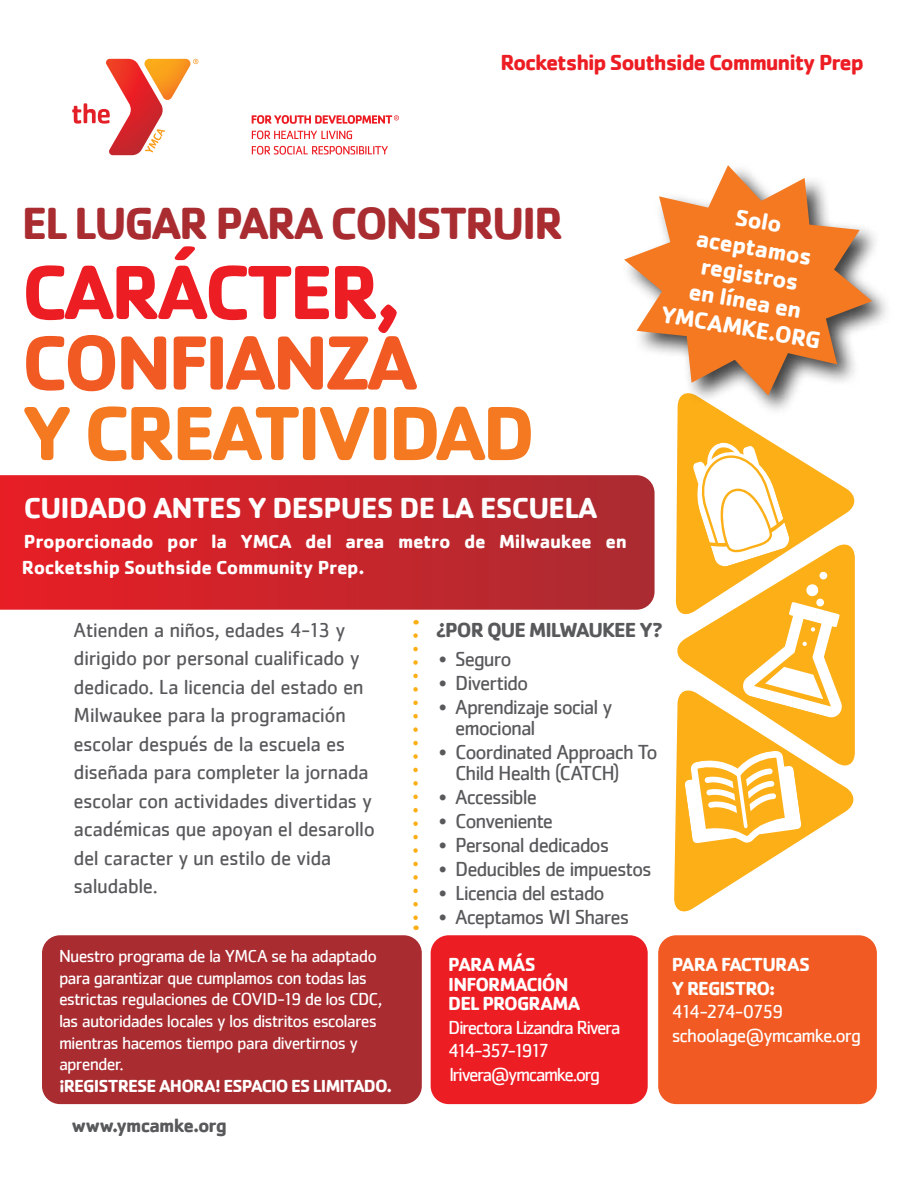
<style>
.page{position:relative;width:918px;height:1188px;background:#fff}
.page>*{position:absolute;margin:0;border:0;box-sizing:border-box;transform-origin:0 0}
.t1{font:700 79.5px/70.5px "Cachet";letter-spacing:-.05em;color:#f47920}
.t2{font:700 46.5px "Cachet";letter-spacing:-.05em;color:#a92c31}
.t3{font:700 30px "Cachet";letter-spacing:-.025em;color:#fff}
.t4{font:700 24px/27px "Cachet";color:#fff;text-align:center}
.t5{font:700 22.5px "Cachet";letter-spacing:-.05em;color:#ed1d24}
.t6{font:21px/28.5px "Cachet";letter-spacing:-.03em;color:#58595b}
.t7{font:21px/21px "Cachet";letter-spacing:-.05em;color:#58595b}
.t8{font:700 21px "Cachet";letter-spacing:-.045em;color:#58595b}
.t9{font:21px "Cachet";letter-spacing:-.055em;color:#58595b}
.t10{font:700 19.5px/26px "Cachet";letter-spacing:-.02em;color:#fff}
.t11{font:19.5px/23.4px "Cachet";letter-spacing:-.05em;color:#fff}
.t12{font:19.5px/23.4px "Cachet";letter-spacing:-.075em;color:#fff}
.t13{font:700 19.5px/19.5px "Cachet";letter-spacing:-.045em;color:#fff}
.t14{font:700 19.5px "Cachet";letter-spacing:-.045em;color:#58595b}
.t15{font:18px/21.6px "Cachet";letter-spacing:-.05em;color:#fff}
.s1{color:#ed1d24}
.s2{color:#f15a22}
.s3{font-weight:700}
</style>
<div class="page">
<div style="left:42px;top:935px;width:380px;height:169px;background:#a92c31;border-radius:18px"></div>
<div style="left:431px;top:935px;width:217px;height:169px;background:#ed1d24;border-radius:18px"></div>
<div style="left:658px;top:935px;width:219px;height:169px;background:#f15a22;border-radius:18px"></div>
<svg style="left:413px;top:636px;width:5px;height:294px"></svg>
<svg style="left:72px;top:59px;width:126px;height:96px"></svg>
<svg style="left:252px;top:130px;width:100px;height:9px"></svg>
<svg style="left:252px;top:146px;width:136px;height:9px"></svg>
<svg style="left:252px;top:115px;width:147px;height:9px"></svg>
<svg style="left:674px;top:418px;width:181px;height:494px"></svg>
<div style="left:621px;top:162px;width:273px;height:256px;background:#000;opacity:.75"></div>
<svg style="left:624px;top:165px;width:248px;height:231px;fill:#f47920"></svg>
<svg style="left:0;top:475px;width:655px;height:135px;background:#c9262c"></svg>
<p class="t5" style="left:500px;top:48px;width:365px">Rocketship Southside Community Prep</p>
<p class="t2" style="left:22px;top:194px;width:543px">EL LUGAR PARA CONSTRUIR</p>
<p class="t1" style="left:22px;top:254px;width:515px"><span class="s1">CARÁCTER,<br></span><span class="s2">CONFIANZA<br></span>Y CREATIVIDAD</p>
<p class="t3" style="left:24px;top:488px;width:575px">CUIDADO ANTES Y DESPUES DE LA ESCUELA</p>
<p class="t10" style="left:22px;top:528px;width:607px">Proporcionado por la YMCA del area metro de Milwaukee en<br>Rocketship Southside Community Prep.</p>
<p class="t4" style="left:683px;top:193px;width:163px;rotate:10deg">Solo aceptamos registros<br>en línea en<br>YMCAMKE.ORG</p>
<p class="t6" style="left:74px;top:615px;width:303px">Atienden a niños, edades 4-13 y dirigido por personal cualificado y dedicado. La licencia del estado en<br>Milwaukee para la programación escolar después de la escuela es diseñada para completer la jornada escolar con actividades divertidas y académicas que apoyan el desarollo del caracter y un estilo de vida saludable.</p>
<p class="t15" style="left:59px;top:945px;width:335px">Nuestro programa de la YMCA se ha adaptado para garantizar que cumplamos con todas las estrictas regulaciones de COVID-19 de los CDC, las autoridades locales y los distritos escolares mientras hacemos tiempo para divertirnos y aprender.<br><span class="s3">¡REGISTRESE AHORA! ESPACIO ES LIMITADO.</span></p>
<p class="t14" style="left:72px;top:1113px;width:157px">www.ymcamke.org</p>
<p class="t8" style="left:436px;top:616px;width:229px">¿POR QUE MILWAUKEE Y?</p>
<p class="t6" style="left:439px;top:645px;width:75px">• Seguro</p>
<p class="t7" style="left:439px;top:672px;width:91px">• Divertido</p>
<p class="t7" style="left:455px;top:696px;width:159px;text-indent:-17px">• Aprendizaje social y emocional</p>
<p class="t7" style="left:455px;top:741px;width:204px;text-indent:-17px">• Coordinated Approach To<br>Child Health (CATCH)</p>
<p class="t9" style="left:439px;top:785px;width:100px">• Accessible</p>
<p class="t7" style="left:439px;top:810px;width:116px">• Conveniente</p>
<p class="t7" style="left:439px;top:834px;width:172px">• Personal dedicados</p>
<p class="t7" style="left:439px;top:858px;width:215px">• Deducibles de impuestos</p>
<p class="t7" style="left:439px;top:882px;width:168px">• Licencia del estado</p>
<p class="t7" style="left:439px;top:906px;width:192px">• Aceptamos WI Shares</p>
<p class="t13" style="left:448px;top:954px;width:134px">PARA MÁS<br>INFORMACIÓN<br>DEL PROGRAMA</p>
<p class="t12" style="left:448px;top:1015px;width:174px">Directora Lizandra Rivera<br>414-357-1917 lrivera@ymcamke.org</p>
<p class="t11" style="left:672px;top:953px;width:191px"><span class="s3">PARA FACTURAS<br>Y REGISTRO:<br></span>414-274-0759 schoolage@ymcamke.org</p>
</div>
